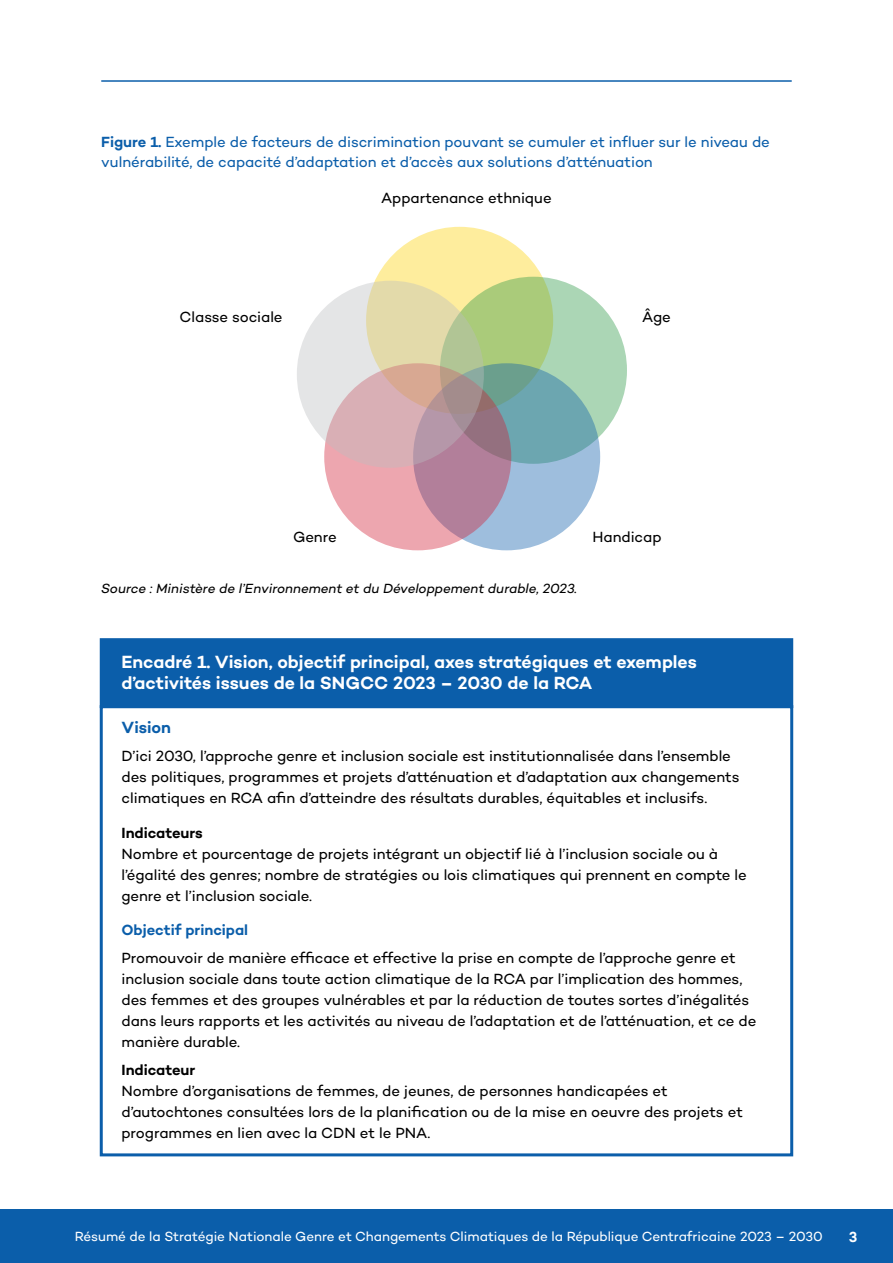
<style>
.page{position:relative;width:893px;height:1263px;background:#fff}
.page>*{position:absolute;margin:0;border:0;box-sizing:border-box;transform-origin:0 0}
.t1{font:600 18px/21px "Campton";letter-spacing:-.005em;color:#fff}
.t2{font:600 16.5px "Campton";color:#0b5eaa}
.t3{font:15px/21px "Campton";letter-spacing:-.005em;color:#000}
.t4{font:15px/19.5px "Campton";letter-spacing:-.005em;color:#0b5eaa}
.t5{font:600 15px "Campton";letter-spacing:-.005em;color:#000}
.t6{font:600 15px "Campton";color:#0b5eaa}
.t7{font:600 15px "Campton";color:#fff}
.t8{font:13.5px "Campton";letter-spacing:-.005em;color:#fff}
.t9{font:italic 13.5px "Campton";letter-spacing:-.005em;color:#000}
.s1{font-weight:600}
</style>
<div class="page">
<hr style="left:101px;top:80px;width:691px;height:2px;background:#0b5eaa">
<div style="left:0;top:1209px;width:893px;height:54px;background:#0b5eaa"></div>
<div style="left:100px;top:638px;width:693px;height:70px;background:#0b5eaa;border:3px solid #0b5eaa"></div>
<div style="left:100px;top:705px;width:693px;height:451px;border:3px solid #0b5eaa"></div>
<div style="left:366px;top:227px;width:187px;height:187px;background:#feed9d;border-radius:50%"></div>
<svg style="left:440px;top:277px;width:187px;height:187px;background:#aad19b"></svg>
<svg style="left:413px;top:363px;width:187px;height:187px;background:#85b1c2"></svg>
<svg style="left:324px;top:363px;width:187px;height:187px;background:#cb90a0"></svg>
<svg style="left:297px;top:281px;width:187px;height:187px;background:#d5c4b7"></svg>
<p class="t4" style="left:101px;top:132px;width:670px"><span class="s1">Figure 1.</span> Exemple de facteurs de discrimination pouvant se cumuler et influer sur le niveau de vulnérabilité, de capacité d’adaptation et d’accès aux solutions d’atténuation</p>
<p class="t3" style="left:180px;top:306px;width:105px">Classe sociale</p>
<p class="t3" style="left:381px;top:187px;width:172px">Appartenance ethnique</p>
<p class="t3" style="left:642px;top:306px;width:30px">Âge</p>
<p class="t3" style="left:293px;top:526px;width:45px">Genre</p>
<p class="t3" style="left:592px;top:526px;width:71px">Handicap</p>
<p class="t9" style="left:101px;top:579px;width:477px">Source : Ministère de l’Environnement et du Développement durable, 2023.</p>
<p class="t1" style="left:122px;top:650px;width:577px">Encadré 1. Vision, objectif principal, axes stratégiques et exemples d’activités issues de la SNGCC 2023 – 2030 de la RCA</p>
<p class="t2" style="left:122px;top:717px;width:51px">Vision</p>
<p class="t3" style="left:122px;top:745px;width:619px">D’ici 2030, l’approche genre et inclusion sociale est institutionnalisée dans l’ensemble des politiques, programmes et projets d’atténuation et d’adaptation aux changements climatiques en RCA afin d’atteindre des résultats durables, équitables et inclusifs.</p>
<p class="t5" style="left:122px;top:823px;width:83px">Indicateurs</p>
<p class="t3" style="left:122px;top:843px;width:627px">Nombre et pourcentage de projets intégrant un objectif lié à l’inclusion sociale ou à l’égalité des genres; nombre de stratégies ou lois climatiques qui prennent en compte le genre et l’inclusion sociale.</p>
<p class="t6" style="left:122px;top:920px;width:128px">Objectif principal</p>
<p class="t3" style="left:122px;top:947px;width:636px">Promouvoir de manière efficace et effective la prise en compte de l’approche genre et inclusion sociale dans toute action climatique de la RCA par l’implication des hommes, des femmes et des groupes vulnérables et par la réduction de toutes sortes d’inégalités dans leurs rapports et les activités au niveau de l’adaptation et de l’atténuation, et ce de manière durable.</p>
<p class="t5" style="left:122px;top:1060px;width:75px">Indicateur</p>
<p class="t3" style="left:122px;top:1080px;width:623px">Nombre d’organisations de femmes, de jeunes, de personnes handicapées et d’autochtones consultées lors de la planification ou de la mise en oeuvre des projets et programmes en lien avec la CDN et le PNA.</p>
<p class="t8" style="left:75px;top:1228px;width:749px">Résumé de la Stratégie Nationale Genre et Changements Climatiques de la République Centrafricaine 2023 – 2030</p>
<p class="t7" style="left:849px;top:1227px;width:10px">3</p>
</div>
